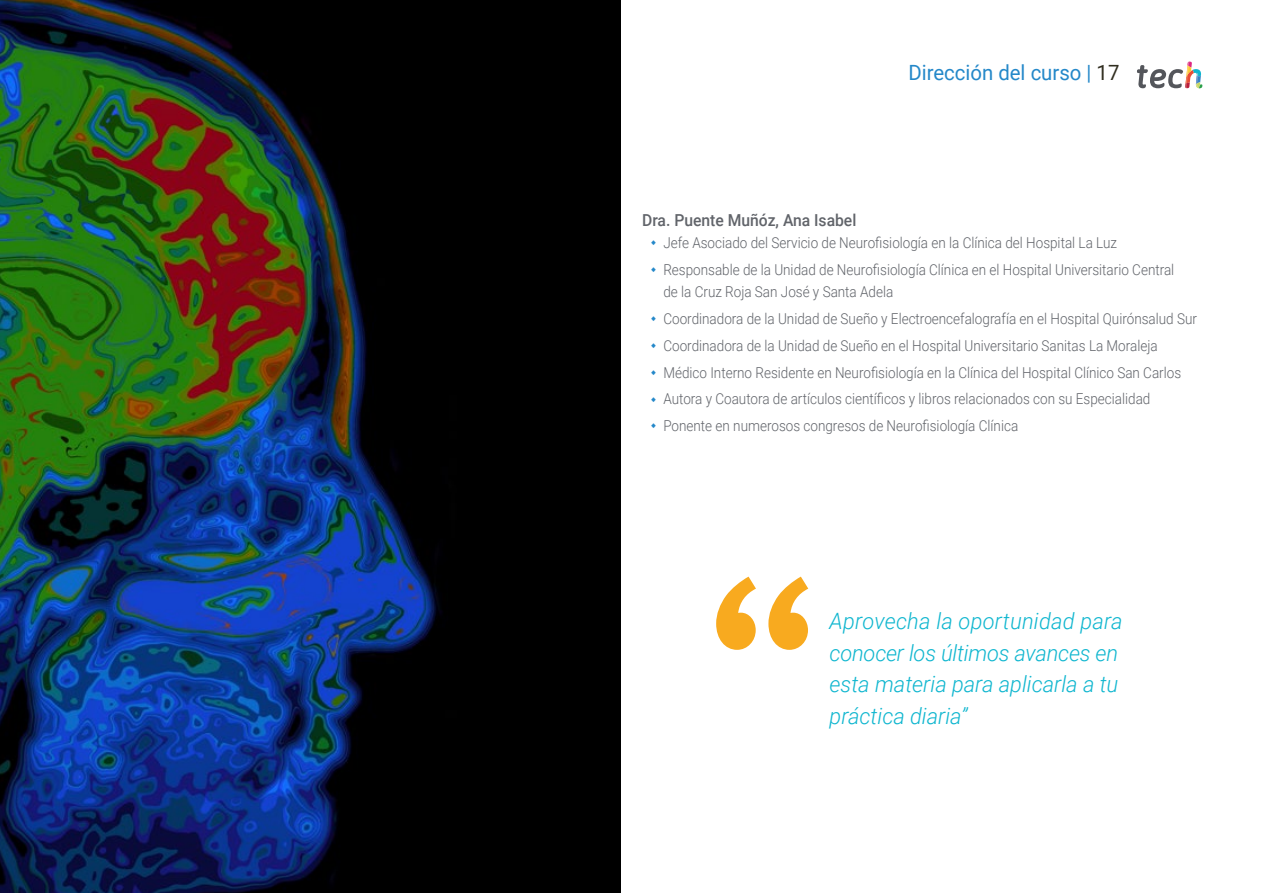
<style>
.page{position:relative;width:1263px;height:893px;background:#fff}
.page>*{position:absolute;margin:0;border:0;box-sizing:border-box;transform-origin:0 0}
.t1{font:italic 300 22.5px/31.5px "Roboto";color:#0fb6cf}
.t2{font:21px "Roboto";color:#2488c9}
.t3{font:500 16.5px "Roboto";color:#61646a;scale:.95 1}
.t4{font:300 15px/26.7px "Roboto";color:#61646a;scale:.9 1}
.s1{color:#312e20}
</style>
<div class="page">
<img style="left:0;top:0;width:621px;height:893px">
<svg style="left:1137px;top:62px;width:65px;height:27px"></svg>
<svg style="left:716px;top:577px;width:92px;height:73px"></svg>
<h2 class="t2" style="left:908px;top:57px;width:213px">Dirección del curso | <span class="s1">17</span></h2>
<p class="t3" style="left:642px;top:208px;width:227px">Dra. Puente Muñóz, Ana Isabel</p>
<p class="t4" style="left:663px;top:229px;width:569px">Jefe Asociado del Servicio de Neurofisiología en la Clínica del Hospital La Luz<br>Responsable de la Unidad de Neurofisiología Clínica en el Hospital Universitario Central</p>
<p class="t4" style="left:663px;top:278px;width:594px">de la Cruz Roja San José y Santa Adela<br>Coordinadora de la Unidad de Sueño y Electroencefalografía en el Hospital Quirónsalud Sur Coordinadora de la Unidad de Sueño en el Hospital Universitario Sanitas La Moraleja Médico Interno Residente en Neurofisiología en la Clínica del Hospital Clínico San Carlos Autora y Coautora de artículos científicos y libros relacionados con su Especialidad Ponente en numerosos congresos de Neurofisiología Clínica</p>
<h1 class="t1" style="left:829px;top:604px;width:294px">Aprovecha la oportunidad para conocer los últimos avances en esta materia para aplicarla a tu práctica diaria”</h1>
</div>
